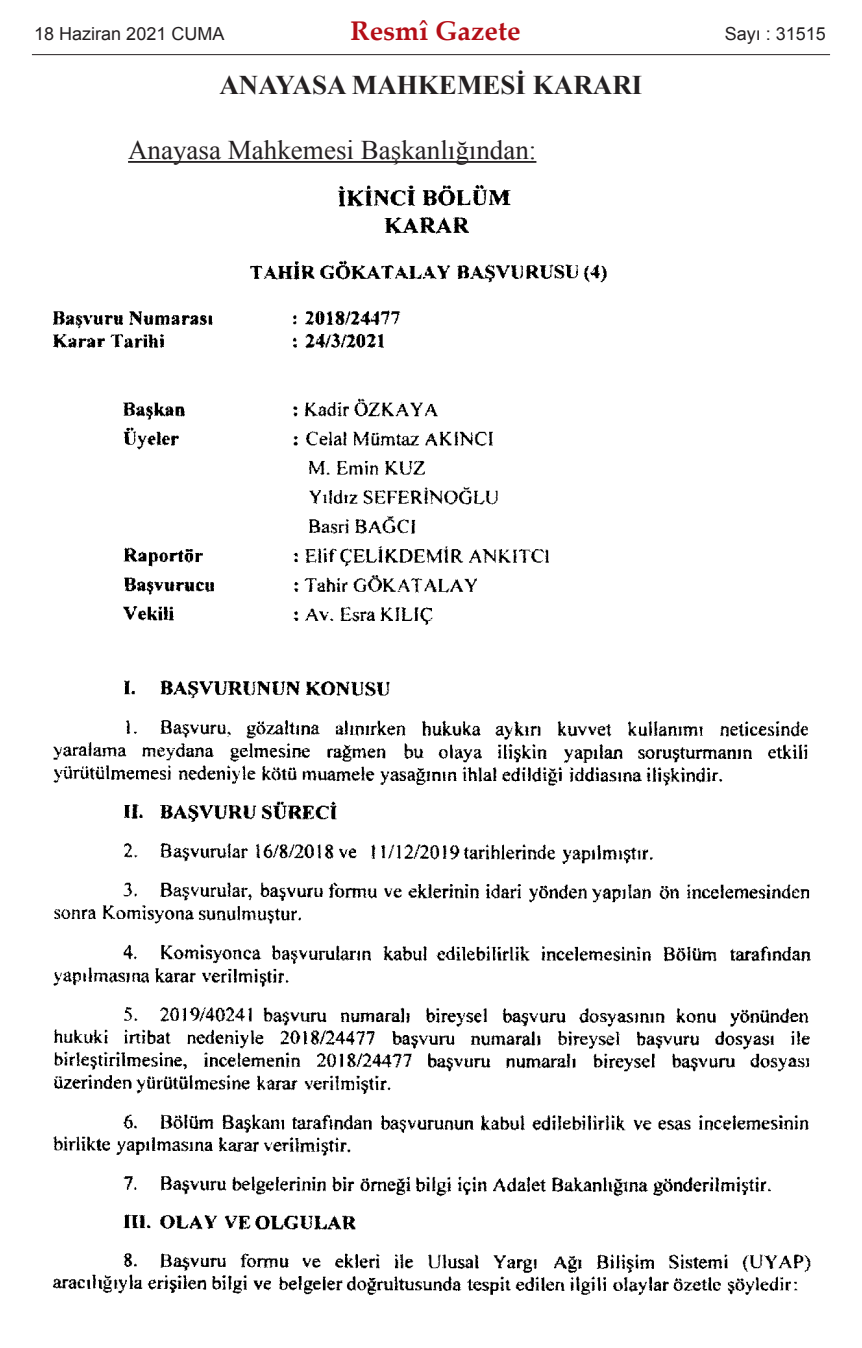
<style>
.page{position:relative;width:862px;height:1348px;background:#fff}
.page>*{position:absolute;margin:0;border:0;box-sizing:border-box;transform-origin:0 0}
.t1{font:27px "Times New Roman";color:#231f20}
.t2{font:700 27px "Times New Roman";color:#231f20}
.t3{font:700 27px "Palatino Linotype";color:#b40e16}
.t4{font:18px "Arial";color:#231f20}
</style>
<div class="page">
<hr style="left:128px;top:161px;width:408px;height:2px;background:#231f20">
<img style="left:52px;top:185px;width:759px;height:1110px">
<hr style="left:32px;top:54px;width:797px;height:1px;background:#231f20">
<p class="t4" style="left:34px;top:24px;width:192px">18 Haziran 2021 CUMA</p>
<p class="t3" style="left:350px;top:20px;width:171px">Resmî Gazete</p>
<p class="t4" style="left:724px;top:24px;width:103px">Sayı : 31515</p>
<p class="t2" style="left:219px;top:70px;width:424px">ANAYASA MAHKEMESİ KARARI</p>
<p class="t1" style="left:128px;top:135px;width:409px">Anayasa Mahkemesi Başkanlığından:</p>
</div>
